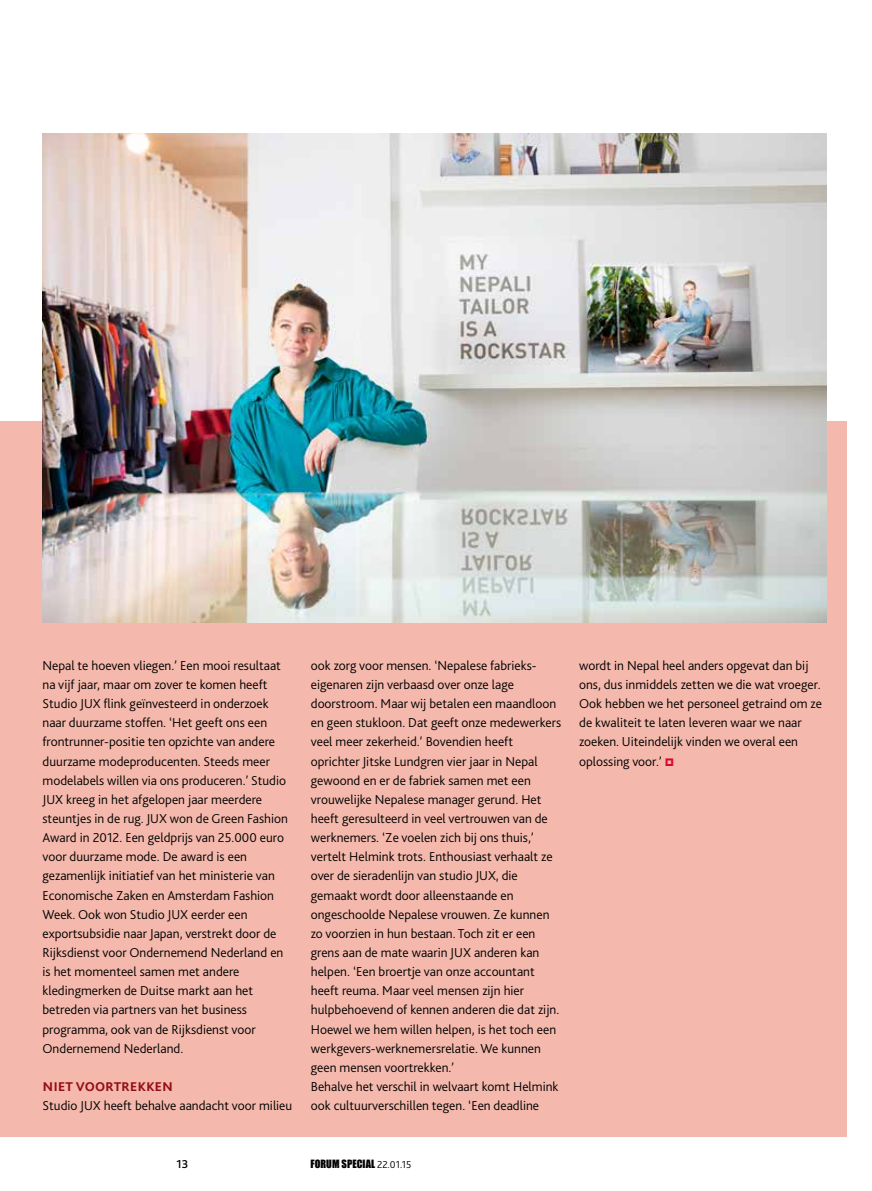
<style>
.page{position:relative;width:872px;height:1191px;background:#fff}
.page>*{position:absolute;margin:0;border:0;box-sizing:border-box;transform-origin:0 0}
.t1{font:500 18px "Bliss 2";color:#940e19}
.t2{font:300 13.5px/19.2px "Bliss 2";color:#000}
.t3{font:500 12px "Bliss 2";color:#000}
.t4{font:10.5px "Impact";letter-spacing:.005em;color:#000}
.s1{font-family:"Bliss 2";font-weight:300}
</style>
<div class="page">
<div style="left:0;top:421px;width:846px;height:715px;background:#f4b9ac"></div>
<img style="left:43px;top:134px;width:783px;height:488px">
<p class="t2" style="left:43px;top:655px;width:247px">Nepal te hoeven vliegen.’ Een mooi resultaat na vijf jaar, maar om zover te komen heeft Studio JUX flink geïnvesteerd in onderzoek naar duurzame stoffen. ‘Het geeft ons een frontrunner-positie ten opzichte van andere duurzame modeproducenten. Steeds meer modelabels willen via ons produceren.’ Studio JUX kreeg in het afgelopen jaar meerdere steuntjes in de rug. JUX won de Green Fashion Award in 2012. Een geldprijs van 25.000 euro voor duurzame mode. De award is een gezamenlijk initiatief van het ministerie van Economische Zaken en Amsterdam Fashion Week. Ook won Studio JUX eerder een exportsubsidie naar Japan, verstrekt door de Rijksdienst voor Ondernemend Nederland en is het momenteel samen met andere kledingmerken de Duitse markt aan het betreden via partners van het business programma, ook van de Rijksdienst voor Ondernemend Nederland.</p>
<h1 class="t1" style="left:43px;top:1073px;width:132px">niet voortrekken</h1>
<p class="t2" style="left:43px;top:1095px;width:251px">Studio JUX heeft behalve aandacht voor milieu</p>
<p class="t2" style="left:311px;top:655px;width:252px">ook zorg voor mensen. ‘Nepalese fabrieks&shy;eigenaren zijn verbaasd over onze lage doorstroom. Maar wij betalen een maandloon en geen stukloon. Dat geeft onze medewerkers veel meer zekerheid.’ Bovendien heeft oprichter Jitske Lundgren vier jaar in Nepal gewoond en er de fabriek samen met een vrouwelijke Nepalese manager gerund. Het heeft geresulteerd in veel vertrouwen van de werknemers. ‘Ze voelen zich bij ons thuis,’ vertelt Helmink trots. Enthousiast verhaalt ze over de sieradenlijn van studio JUX, die gemaakt wordt door alleenstaande en ongeschoolde Nepalese vrouwen. Ze kunnen zo voorzien in hun bestaan. Toch zit er een grens aan de mate waarin JUX anderen kan helpen. ‘Een broertje van onze accountant heeft reuma. Maar veel mensen zijn hier hulpbehoevend of kennen anderen die dat zijn.<br>Hoewel we hem willen helpen, is het toch een werkgevers-werknemersrelatie. We kunnen geen mensen voortrekken.’<br>Behalve het verschil in welvaart komt Helmink ook cultuurverschillen tegen. ‘Een deadline</p>
<p class="t2" style="left:579px;top:655px;width:244px">wordt in Nepal heel anders opgevat dan bij ons, dus inmiddels zetten we die wat vroeger.<br>Ook hebben we het personeel getraind om ze de kwaliteit te laten leveren waar we naar zoeken. Uiteindelijk vinden we overal een oplossing voor.’</p>
<p class="t3" style="left:176px;top:1156px;width:13px">13</p>
<p class="t4" style="left:310px;top:1155px;width:102px">FORUM SPECIAL <span class="s1">22.01.15</span></p>
</div>
